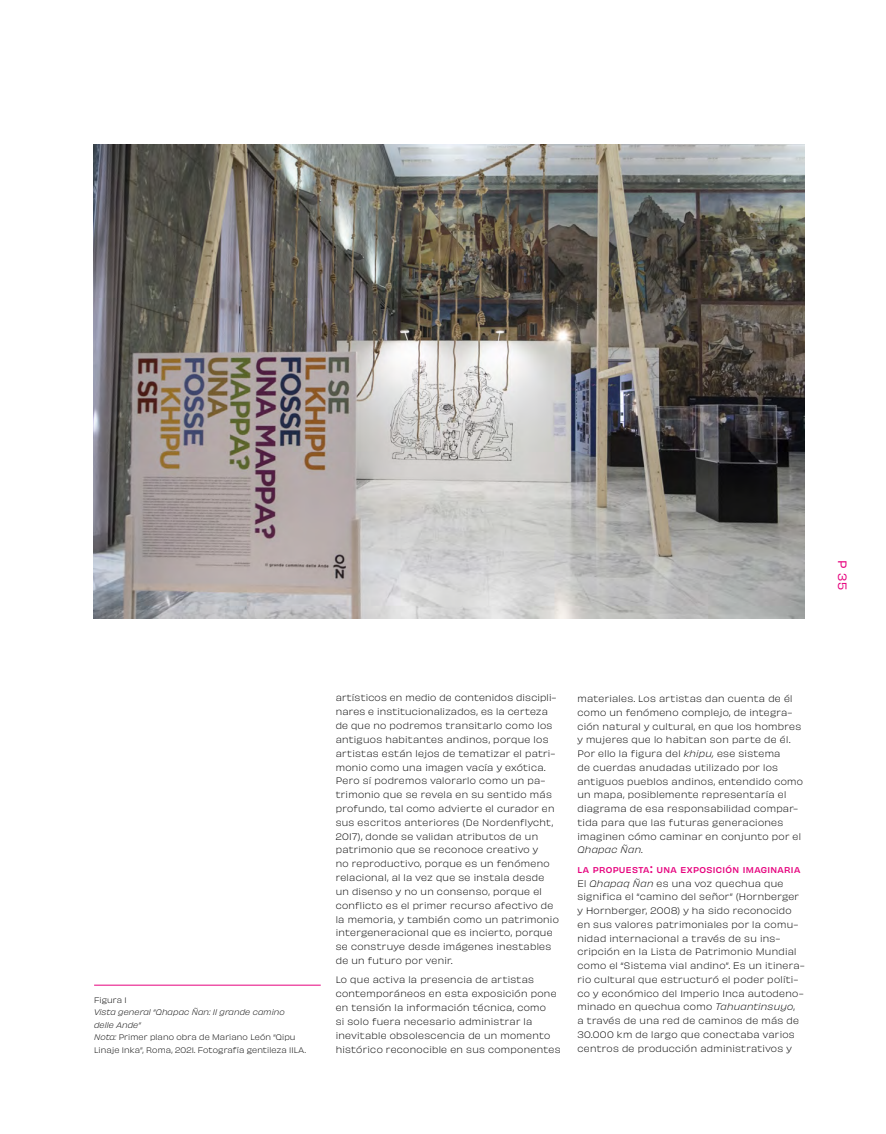
<style>
.page{position:relative;width:886px;height:1134px;background:#fff}
.page>*{position:absolute;margin:0;border:0;box-sizing:border-box;transform-origin:0 0}
.t1{font:11.25px "Obviously";color:#e6007d}
.t2{font:8.75px/13.9px "Obviously Lght";letter-spacing:.03em;color:#000}
.t3{font:italic 8.75px "Obviously Lght";letter-spacing:.03em;color:#000}
.t4{font:500 7.88px "Obviously";letter-spacing:.04em;color:#e6007d}
.t5{font:7.5px/12.5px "Obviously Lght";letter-spacing:.01em;color:#000}
.s1{font-style:italic}
.s2{font-size:11.25px}
</style>
<div class="page">
<hr style="left:94px;top:985px;width:227px;height:1px;background:#e6007d">
<img style="left:94px;top:144px;width:711px;height:474px">
<p class="t1" style="left:851px;top:560px;width:31px;rotate:90deg">P 35</p>
<p class="t5" style="left:94px;top:993px;width:34px">Figura 1</p>
<p class="t5" style="left:94px;top:1005px;width:213px"><span class="s1">Vista general “Qhapac Ñan: Il grande camino delle Ande”<br>Nota:</span> Primer plano obra de Mariano León “Qipu Linaje Inka”, Roma, 2021. Fotografía gentileza IILA.</p>
<p class="t2" style="left:336px;top:690px;width:225px">artísticos en medio de contenidos discipli&shy;nares e institucionalizados, es la certeza de que no podremos transitarlo como los antiguos habitantes andinos, porque los artistas están lejos de tematizar el patri&shy;monio como una imagen vacía y exótica.<br>Pero sí podremos valorarlo como un pa&shy;trimonio que se revela en su sentido más profundo, tal como advierte el curador en sus escritos anteriores (De Nordenflycht, 2017), donde se validan atributos de un patrimonio que se reconoce creativo y<br>no reproductivo, porque es un fenómeno relacional, al la vez que se instala desde un disenso y no un consenso, porque el conflicto es el primer recurso afectivo de la memoria, y también como un patrimonio intergeneracional que es incierto, porque se construye desde imágenes inestables de un futuro por venir.</p>
<p class="t2" style="left:336px;top:972px;width:226px">Lo que activa la presencia de artistas contemporáneos en esta exposición pone en tensión la información técnica, como<br>si solo fuera necesario administrar la inevitable obsolescencia de un momento histórico reconocible en sus componentes</p>
<p class="t2" style="left:577px;top:691px;width:227px">materiales. Los artistas dan cuenta de él como un fenómeno complejo, de integra&shy;ción natural y cultural, en que los hombres y mujeres que lo habitan son parte de él.<br>Por ello la figura del <span class="s1">khipu,</span> ese sistema<br>de cuerdas anudadas utilizado por los antiguos pueblos andinos, entendido como un mapa, posiblemente representaría el diagrama de esa responsabilidad compar&shy;tida para que las futuras generaciones imaginen cómo caminar en conjunto por el</p>
<p class="t3" style="left:577px;top:843px;width:67px">Qhapac Ñan.</p>
<p class="t4" style="left:577px;top:864px;width:224px">LA PROPUESTA<span class="s2">:</span> UNA EXPOSICIÓN IMAGINARIA</p>
<p class="t2" style="left:577px;top:876px;width:228px">El <span class="s1">Qhapaq Ñan</span> es una voz quechua que significa el “camino del señor” (Hornberger y Hornberger, 2008) y ha sido reconocido en sus valores patrimoniales por la comu&shy;nidad internacional a través de su ins&shy;cripción en la Lista de Patrimonio Mundial como el “Sistema vial andino”. Es un itinera&shy;rio cultural que estructuró el poder políti&shy;co y económico del Imperio Inca autodeno&shy;minado en quechua como <span class="s1">Tahuantinsuyo</span>,<br>a través de una red de caminos de más de 30.000 km de largo que conectaba varios centros de producción administrativos y</p>
</div>
